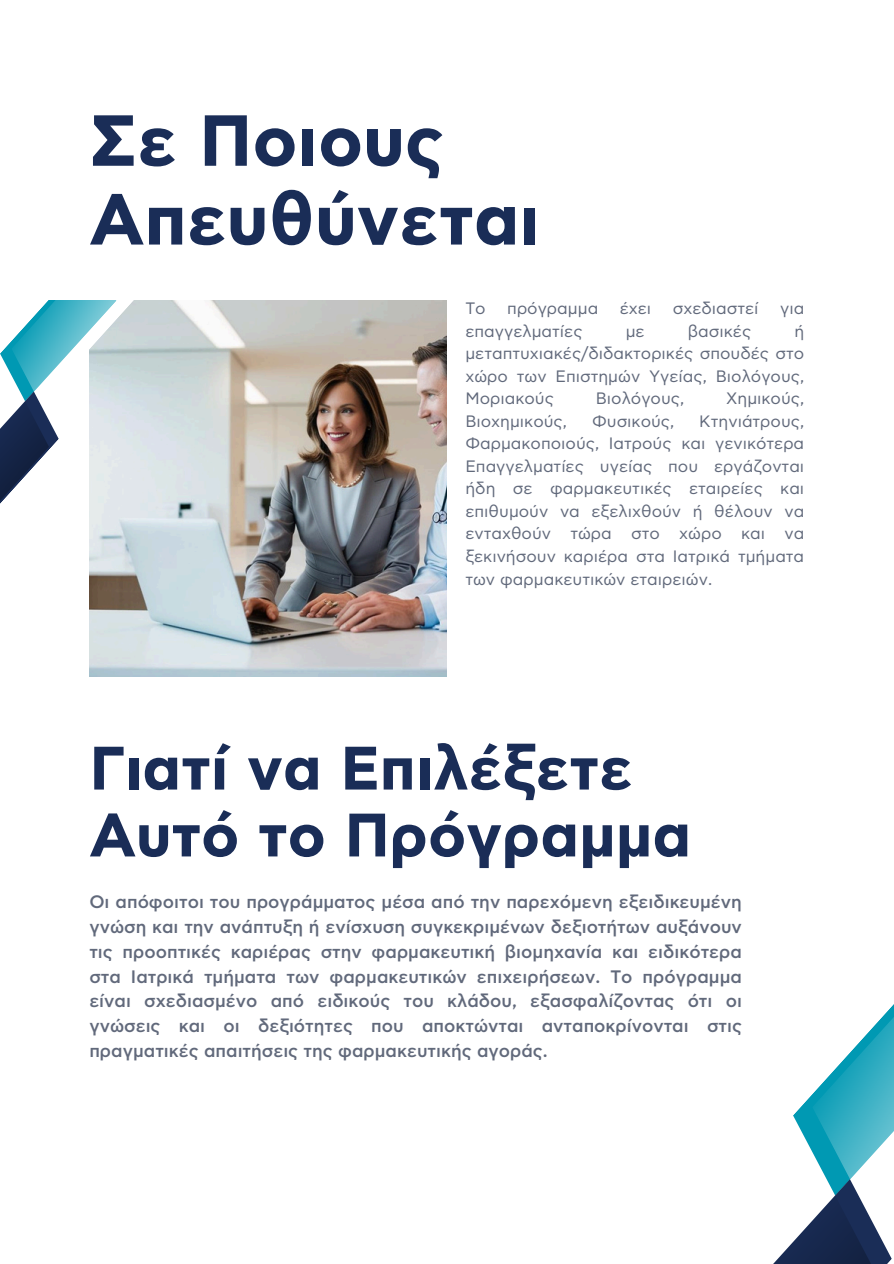
<style>
.page{position:relative;width:894px;height:1264px;background:#fff}
.page>*{position:absolute;margin:0;border:0;box-sizing:border-box;transform-origin:0 0}
.t1{font:700 72px/78.8px "AB Vassilopoulos Asty CF";color:#1a2d57}
.t2{font:700 61.2px/66.9px "AB Vassilopoulos Asty CF";color:#1a2d57}
.t3{font:500 18px/24.8px "AB Vassilopoulos Asty CF";color:#61697b;text-align:justify}
.t4{font:16.5px/22.5px "AB Vassilopoulos Asty CF";color:#61697b;text-align:justify}
</style>
<div class="page">
<svg style="left:774px;top:1005px;width:119px;height:258px"></svg>
<img style="left:89px;top:300px;width:357px;height:376px">
<svg style="left:89px;top:300px;width:88px;height:358px;background:#cdd6da"></svg>
<svg style="left:0;top:300px;width:116px;height:357px"></svg>
<h1 class="t1" style="left:89px;top:105px;width:452px">Σε Ποιους<br>Απευθύνεται</h1>
<p class="t4" style="left:465px;top:298px;width:22px">Το</p>
<p class="t4" style="left:507px;top:298px;width:92px">πρόγραμμα</p>
<p class="t4" style="left:619px;top:298px;width:33px">έχει</p>
<p class="t4" style="left:672px;top:298px;width:87px">σχεδιαστεί</p>
<p class="t4" style="left:779px;top:298px;width:26px">για</p>
<p class="t4" style="left:465px;top:321px;width:119px">επαγγελματίες</p>
<p class="t4" style="left:625px;top:321px;width:20px">με</p>
<p class="t4" style="left:687px;top:321px;width:65px">βασικές</p>
<p class="t4" style="left:465px;top:321px;width:340px;text-indent:329px">ή μεταπτυχιακές/διδακτορικές σπουδές στο χώρο των Επιστημών Υγείας, Βιολόγους, Μοριακούς</p>
<p class="t4" style="left:595px;top:388px;width:90px">Βιολόγους,</p>
<p class="t4" style="left:726px;top:388px;width:80px">Χημικούς,</p>
<p class="t4" style="left:465px;top:411px;width:340px;text-indent:234px">Κτηνιάτρους, Φαρμακοποιούς, Ιατρούς και γενικότερα Επαγγελματίες υγείας που εργάζονται ήδη σε φαρμακευτικές εταιρείες και επιθυμούν να εξελιχθούν ή θέλουν να ενταχθούν τώρα στο χώρο και να ξεκινήσουν καριέρα στα Ιατρικά τμήματα των φαρμακευτικών εταιρειών.</p>
<p class="t4" style="left:465px;top:411px;width:103px">Βιοχημικούς,</p>
<p class="t4" style="left:592px;top:411px;width:84px">Φυσικούς,</p>
<p class="t2" style="left:89px;top:737px;width:603px">Γιατί να Επιλέξετε<br>Αυτό το Πρόγραμμα</p>
<p class="t3" style="left:89px;top:890px;width:654px">Οι απόφοιτοι του προγράμματος μέσα από την παρεχόμενη εξειδικευμένη γνώση και την ανάπτυξη ή ενίσχυση συγκεκριμένων δεξιοτήτων αυξάνουν τις προοπτικές καριέρας στην φαρμακευτική βιομηχανία και ειδικότερα στα Ιατρικά τμήματα των φαρμακευτικών επιχειρήσεων. Το πρόγραμμα είναι σχεδιασμένο από ειδικούς του κλάδου, εξασφαλίζοντας ότι οι γνώσεις και οι δεξιότητες που αποκτώνται ανταποκρίνονται στις πραγματικές απαιτήσεις της φαρμακευτικής αγοράς.</p>
</div>
